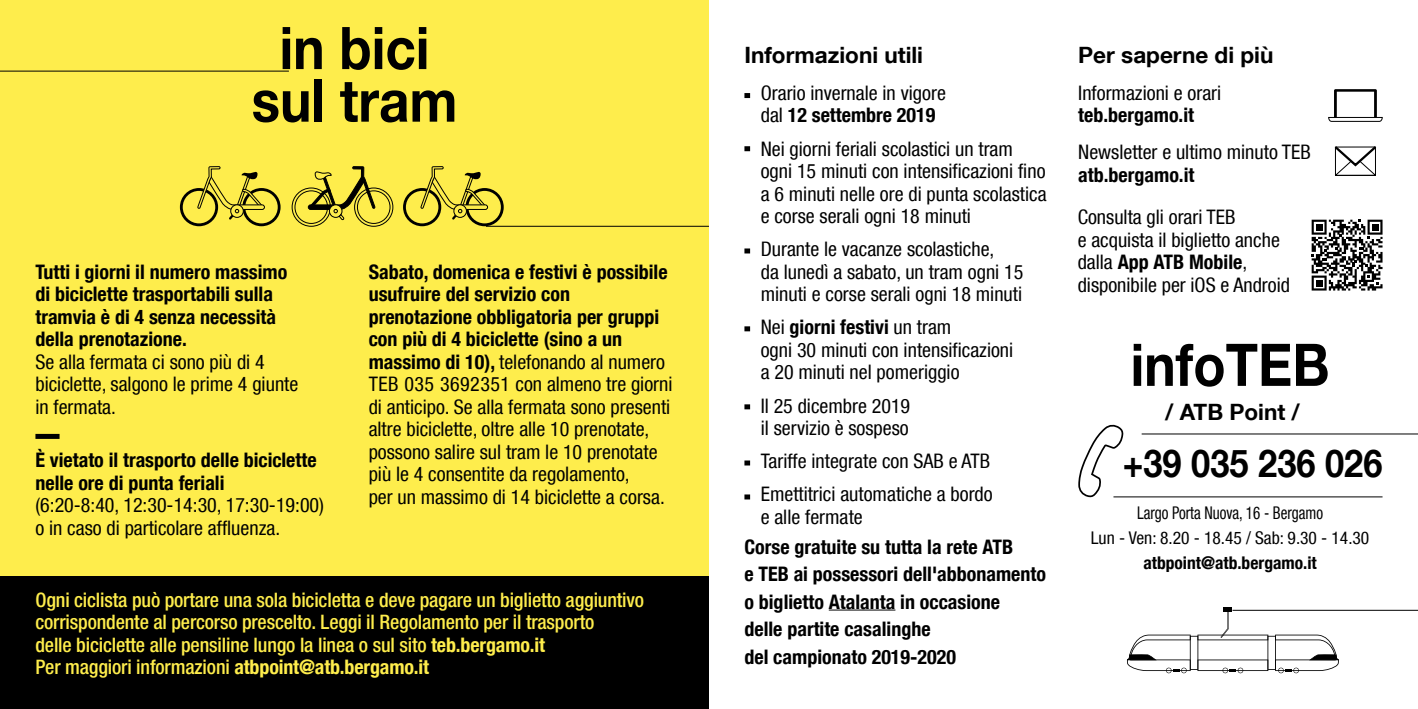
<style>
.page{position:relative;width:1418px;height:709px;background:#fff}
.page>*{position:absolute;margin:0;border:0;box-sizing:border-box;transform-origin:0 0}
.Normale{font:700 58.75px "Helvetica Neue LT Com";color:#000;scale:.9 1}
.Normale-2{font:700 38.25px "Helvetica Neue LT Com";color:#000;scale:.9 1}
.Normale-3{font:700 22.5px "Helvetica Neue LT Com";color:#000}
.Normale-4{font:condensed 20px/22.5px "Helvetica Neue LT Com";color:#000}
.Normale-5{font:700 condensed 20px/22.5px "Helvetica Neue LT Com";color:#000}
.Normale-6{font:500 condensed 20px/22.5px "Helvetica Neue LT Com";letter-spacing:-.01em;color:#feed4c}
.Normale-7{font:condensed 17.5px/25px "Helvetica Neue LT Com";color:#000;text-align:center}
.Normale-8{font:condensed 17.5px "Helvetica Neue LT Com";color:#000;scale:.86 1}
.s1{font-weight:400}
.s2{font-weight:700}
</style>
<div class="page">
<svg style="left:1127px;top:609px;width:211px;height:64px"></svg>
<div style="left:1223px;top:607px;width:8px;height:5px;background:#000"></div>
<hr style="left:1141px;top:433px;width:276px;height:1px;background:#000">
<hr style="left:1113px;top:496px;width:269px;height:1px;background:#000">
<svg style="left:1078px;top:424px;width:46px;height:74px"></svg>
<svg style="left:1328px;top:89px;width:54px;height:33px"></svg>
<svg style="left:1334px;top:146px;width:42px;height:30px"></svg>
<hr style="left:1232px;top:610px;width:185px;height:1px;background:#000">
<hr style="left:828px;top:609px;width:67px;height:1px;background:#000">
<svg style="left:744px;top:93px;width:6px;height:5px"></svg>
<svg style="left:744px;top:146px;width:6px;height:5px"></svg>
<svg style="left:744px;top:248px;width:6px;height:5px"></svg>
<svg style="left:744px;top:404px;width:6px;height:5px"></svg>
<svg style="left:744px;top:460px;width:6px;height:5px"></svg>
<svg style="left:744px;top:326px;width:6px;height:5px"></svg>
<svg style="left:744px;top:494px;width:6px;height:5px"></svg>
<svg style="left:1311px;top:220px;width:71px;height:70px"></svg>
<div style="left:1315px;top:224px;width:7px;height:6px;background:#000"></div>
<div style="left:1371px;top:224px;width:7px;height:6px;background:#000"></div>
<div style="left:1315px;top:280px;width:7px;height:6px;background:#000"></div>
<div style="left:0;top:0;width:709px;height:603px;background:#feed4c"></div>
<div style="left:0;top:576px;width:709px;height:133px;background:#000"></div>
<svg style="left:180px;top:166px;width:100px;height:60px"></svg>
<svg style="left:291px;top:166px;width:103px;height:61px"></svg>
<svg style="left:403px;top:166px;width:100px;height:60px"></svg>
<hr style="left:486px;top:226px;width:223px;height:1px;background:#000">
<hr style="left:0;top:71px;width:289px;height:1px;background:#000">
<div style="left:35px;top:434px;width:25px;height:5px;background:#000"></div>
<p class="Normale" style="left:279px;top:11px;width:168px">in bici</p>
<p class="Normale" style="left:251px;top:64px;width:230px">sul tram</p>
<p class="Normale-5" style="left:35px;top:260px;width:264px">Tutti i giorni il numero massimo di biciclette trasportabili sulla tramvia è di 4 senza necessità della prenotazione.<br><span class="s1">Se alla fermata ci sono più di 4 biciclette, salgono le prime 4 giunte in fermata.</span></p>
<p class="Normale-4" style="left:35px;top:448px;width:290px"><span class="s2">È vietato il trasporto delle biciclette nelle ore di punta feriali<br></span>(6:20-8:40, 12:30-14:30, 17:30-19:00) o in caso di particolare affluenza.</p>
<p class="Normale-4" style="left:369px;top:260px;width:305px"><span class="s2">Sabato, domenica e festivi è possibile usufruire del servizio con prenotazione obbligatoria per gruppi con più di 4 biciclette (sino a un massimo di 10),</span> telefonando al numero TEB 035 3692351 con almeno tre giorni di anticipo. Se alla fermata sono presenti altre biciclette, oltre alle 10 prenotate, possono salire sul tram le 10 prenotate più le 4 consentite da regolamento,<br>per un massimo di 14 biciclette a corsa.</p>
<p class="Normale-6" style="left:35px;top:588px;width:610px">Ogni ciclista può portare una sola bicicletta e deve pagare un biglietto aggiuntivo corrispondente al percorso prescelto. Leggi il Regolamento per il trasporto<br>delle biciclette alle pensiline lungo la linea o sul sito <span class="s2">teb.bergamo.it<br></span>Per maggiori informazioni <span class="s2">atbpoint@atb.bergamo.it</span></p>
<p class="Normale-3" style="left:744px;top:40px;width:180px">Informazioni utili</p>
<p class="Normale-4" style="left:760px;top:81px;width:187px">Orario invernale in vigore dal <span class="s2">12 settembre 2019</span></p>
<p class="Normale-4" style="left:760px;top:137px;width:287px">Nei giorni feriali scolastici un tram ogni 15 minuti con intensificazioni fino a 6 minuti nelle ore di punta scolastica e corse serali ogni 18 minuti</p>
<p class="Normale-4" style="left:760px;top:238px;width:264px">Durante le vacanze scolastiche,<br>da lunedì a sabato, un tram ogni 15 minuti e corse serali ogni 18 minuti</p>
<p class="Normale-4" style="left:760px;top:316px;width:254px">Nei <span class="s2">giorni festivi</span> un tram<br>ogni 30 minuti con intensificazioni a 20 minuti nel pomeriggio</p>
<p class="Normale-4" style="left:760px;top:394px;width:151px">Il 25 dicembre 2019 il servizio è sospeso</p>
<p class="Normale-4" style="left:760px;top:449px;width:231px">Tariffe integrate con SAB e ATB</p>
<p class="Normale-4" style="left:760px;top:483px;width:233px">Emettitrici automatiche a bordo e alle fermate</p>
<p class="Normale-5" style="left:744px;top:533px;width:303px;line-height:27.5px">Corse gratuite su tutta la rete ATB<br>e TEB ai possessori dell'abbonamento o biglietto Atalanta in occasione<br>delle partite casalinghe<br>del campionato 2019-2020</p>
<p class="Normale-3" style="left:1078px;top:40px;width:196px">Per saperne di più</p>
<p class="Normale-4" style="left:1078px;top:81px;width:144px">Informazioni e orari <span class="s2">teb.bergamo.it</span></p>
<p class="Normale-4" style="left:1078px;top:140px;width:234px">Newsletter e ultimo minuto TEB <span class="s2">atb.bergamo.it</span></p>
<p class="Normale-4" style="left:1077px;top:205px;width:214px">Consulta gli orari TEB<br>e acquista il biglietto anche dalla <span class="s2">App ATB Mobile</span>, disponibile per iOS e Android</p>
<p class="Normale" style="left:1130px;top:328px;width:223px">infoTEB</p>
<p class="Normale-3" style="left:1165px;top:398px;width:136px">/ ATB Point /</p>
<p class="Normale-2" style="left:1122px;top:439px;width:290px">+39 035 236 026</p>
<p class="Normale-8" style="left:1137px;top:502px;width:218px">Largo Porta Nuova, 16 - Bergamo</p>
<p class="Normale-7" style="left:1090px;top:525px;width:280px">Lun - Ven: 8.20 - 18.45 / Sab: 9.30 - 14.30 <span class="s2">atbpoint@atb.bergamo.it</span></p>
</div>
